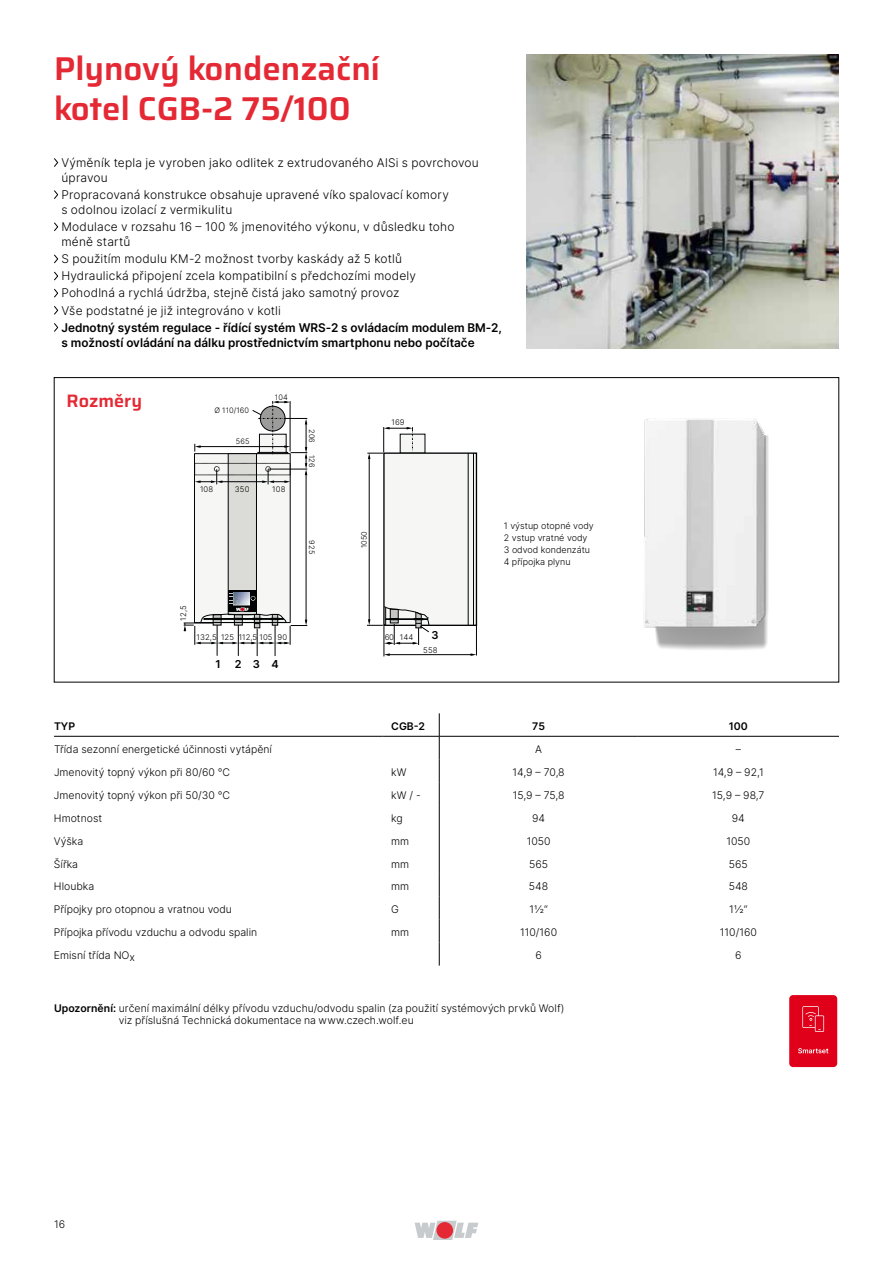
<style>
.page{position:relative;width:893px;height:1263px;background:#fff}
.page>*{position:absolute;margin:0;border:0;box-sizing:border-box;transform-origin:0 0}
.t1{font:600 33px/39.6px "Saira";color:#e42934}
.t2{font:600 18px "Saira";color:#e42934}
.t3{font:300 12px/15px "Inter";letter-spacing:.015em;color:#000}
.t4{font:12px/15px "Inter";color:#000}
.t5{font:10.95px "Inter";color:#000}
.t6{font:300 10.5px/12.6px "Inter";color:#000}
.t7{font:10.5px "Inter";color:#000}
.t8{font:300 9px/12px "Inter";color:#000}
.t9{font:300 7.8px "Inter";letter-spacing:.01em;color:#000}
.t10{font:300 7.5px "Inter";letter-spacing:.01em;color:#000}
.s1{font-weight:400}
</style>
<div class="page">
<img style="left:526px;top:54px;width:313px;height:295px">
<hr style="left:54px;top:736px;width:329px;height:1px;background:#000">
<hr style="left:383px;top:736px;width:56px;height:1px;background:#000">
<hr style="left:439px;top:736px;width:199px;height:1px;background:#000">
<hr style="left:638px;top:736px;width:201px;height:1px;background:#000">
<svg style="left:439px;top:713px;width:1px;height:252px"></svg>
<img style="left:643px;top:418px;width:126px;height:232px">
<svg style="left:184px;top:401px;width:124px;height:255px"></svg>
<div style="left:383px;top:452px;width:94px;height:174px;border:1px solid #010305"></div>
<hr style="left:384px;top:626px;width:1px;height:30px;background:#010305">
<hr style="left:476px;top:625px;width:1px;height:30px;background:#010305">
<hr style="left:387px;top:654px;width:86px;height:1px;background:#010305">
<svg style="left:384px;top:653px;width:6px;height:3px"></svg>
<svg style="left:470px;top:653px;width:6px;height:3px"></svg>
<svg style="left:367px;top:427px;width:107px;height:218px"></svg>
<svg style="left:54px;top:158px;width:5px;height:9px"></svg>
<svg style="left:54px;top:190px;width:5px;height:9px"></svg>
<svg style="left:54px;top:222px;width:4px;height:9px"></svg>
<svg style="left:54px;top:254px;width:4px;height:10px"></svg>
<svg style="left:54px;top:271px;width:4px;height:10px"></svg>
<svg style="left:54px;top:288px;width:4px;height:10px"></svg>
<svg style="left:54px;top:306px;width:5px;height:9px"></svg>
<svg style="left:54px;top:323px;width:5px;height:9px"></svg>
<div style="left:789px;top:995px;width:48px;height:72px;background:#e0001a;border-radius:4px"></div>
<svg style="left:798px;top:1048px;width:30px;height:5px"></svg>
<svg style="left:802px;top:1006px;width:22px;height:26px"></svg>
<svg style="left:415px;top:1221px;width:63px;height:19px"></svg>
<div style="left:436px;top:1222px;width:17px;height:16px;background:#e42934;border-radius:50%"></div>
<h1 class="t1" style="left:54px;top:47px;width:328px">Plynový kondenzační kotel CGB-2 75/100</h1>
<p class="t3" style="left:61px;top:155px;width:419px">Výměník tepla je vyroben jako odlitek z extrudovaného AlSi s povrchovou úpravou</p>
<p class="t3" style="left:61px;top:187px;width:389px">Propracovaná konstrukce obsahuje upravené víko spalovací komory s odolnou izolací z vermikulitu</p>
<p class="t3" style="left:61px;top:219px;width:395px">Modulace v rozsahu 16 – 100 % jmenovitého výkonu, v důsledku toho méně startů</p>
<p class="t3" style="left:61px;top:250px;width:356px;line-height:17.1px">S použitím modulu KM-2 možnost tvorby kaskády až 5 kotlů Hydraulická připojení zcela kompatibilní s předchozími modely Pohodlná a rychlá údržba, stejně čistá jako samotný provoz Vše podstatné je již integrováno v kotli</p>
<p class="t4" style="left:61px;top:320px;width:442px">Jednotný systém regulace - řídící systém WRS-2 s ovládacím modulem BM-2, s možností ovládání na dálku prostřednictvím smartphonu nebo počítače</p>
<h2 class="t2" style="left:67px;top:386px;width:77px">Rozměry</h2>
<p class="t10" style="left:214px;top:405px;width:36px">Ø 110/160</p>
<p class="t10" style="left:236px;top:436px;width:15px">565</p>
<p class="t10" style="left:275px;top:391px;width:14px">104</p>
<p class="t9" style="left:200px;top:484px;width:15px">108</p>
<p class="t9" style="left:235px;top:484px;width:16px">350</p>
<p class="t9" style="left:272px;top:484px;width:15px">108</p>
<p class="t9" style="left:178px;top:621px;width:17px;rotate:-90deg">12,5</p>
<p class="t9" style="left:197px;top:631px;width:92px">132,5 125 112,5 105 90</p>
<p class="t5" style="left:215px;top:656px;width:7px">1</p>
<p class="t5" style="left:235px;top:656px;width:45px">2 3 4</p>
<p class="t10" style="left:317px;top:429px;width:15px;rotate:90deg">206</p>
<p class="t10" style="left:317px;top:454px;width:14px;rotate:90deg">126</p>
<p class="t10" style="left:317px;top:540px;width:15px;rotate:90deg">925</p>
<p class="t9" style="left:392px;top:417px;width:15px">169</p>
<p class="t10" style="left:359px;top:548px;width:19px;rotate:-90deg">1050</p>
<p class="t9" style="left:385px;top:632px;width:30px">60 144</p>
<p class="t5" style="left:431px;top:627px;width:9px">3</p>
<p class="t9" style="left:423px;top:644px;width:16px">558</p>
<p class="t8" style="left:504px;top:519px;width:91px">1 výstup otopné vody<br>2 vstup vratné vody<br>3 odvod kondenzátu<br>4 přípojka plynu</p>
<p class="t7" style="left:54px;top:718px;width:23px">TYP</p>
<p class="t7" style="left:391px;top:718px;width:35px">CGB-2</p>
<p class="t7" style="left:532px;top:718px;width:14px">75</p>
<p class="t7" style="left:729px;top:718px;width:21px">100</p>
<p class="t6" style="left:54px;top:742px;width:219px">Třída sezonní energetické účinnosti vytápění</p>
<p class="t6" style="left:535px;top:742px;width:8px">A</p>
<p class="t6" style="left:736px;top:742px;width:7px">–</p>
<p class="t6" style="left:54px;top:765px;width:178px">Jmenovitý topný výkon při 80/60 °C</p>
<p class="t6" style="left:391px;top:765px;width:17px">kW</p>
<p class="t6" style="left:513px;top:765px;width:54px">14,9 – 70,8</p>
<p class="t6" style="left:713px;top:765px;width:52px">14,9 – 92,1</p>
<p class="t6" style="left:54px;top:788px;width:178px">Jmenovitý topný výkon při 50/30 °C</p>
<p class="t6" style="left:391px;top:788px;width:31px">kW / -</p>
<p class="t6" style="left:513px;top:788px;width:53px">15,9 – 75,8</p>
<p class="t6" style="left:712px;top:788px;width:54px">15,9 – 98,7</p>
<p class="t6" style="left:54px;top:811px;width:50px">Hmotnost</p>
<p class="t6" style="left:391px;top:811px;width:13px">kg</p>
<p class="t6" style="left:532px;top:811px;width:14px">94</p>
<p class="t6" style="left:732px;top:811px;width:14px">94</p>
<p class="t6" style="left:54px;top:834px;width:31px">Výška</p>
<p class="t6" style="left:391px;top:834px;width:20px">mm</p>
<p class="t6" style="left:527px;top:834px;width:25px">1050</p>
<p class="t6" style="left:726px;top:834px;width:25px">1050</p>
<p class="t6" style="left:54px;top:857px;width:26px">Šířka</p>
<p class="t6" style="left:391px;top:857px;width:20px">mm</p>
<p class="t6" style="left:529px;top:857px;width:20px">565</p>
<p class="t6" style="left:729px;top:857px;width:20px">565</p>
<p class="t6" style="left:54px;top:880px;width:42px">Hloubka</p>
<p class="t6" style="left:391px;top:880px;width:20px">mm</p>
<p class="t6" style="left:529px;top:880px;width:21px">548</p>
<p class="t6" style="left:729px;top:880px;width:21px">548</p>
<p class="t6" style="left:54px;top:903px;width:179px">Přípojky pro otopnou a vratnou vodu</p>
<p class="t6" style="left:391px;top:903px;width:9px">G</p>
<p class="t6" style="left:529px;top:903px;width:20px">1½“</p>
<p class="t6" style="left:729px;top:903px;width:20px">1½“</p>
<p class="t6" style="left:54px;top:926px;width:205px">Přípojka přívodu vzduchu a odvodu spalin</p>
<p class="t6" style="left:391px;top:926px;width:20px">mm</p>
<p class="t6" style="left:520px;top:926px;width:38px">110/160</p>
<p class="t6" style="left:720px;top:926px;width:38px">110/160</p>
<p class="t6" style="left:54px;top:949px;width:83px">Emisní třída NOx</p>
<p class="t6" style="left:535px;top:949px;width:8px">6</p>
<p class="t6" style="left:735px;top:949px;width:8px">6</p>
<p class="t6" style="left:119px;top:1001px;width:447px;text-indent:-65px"><span class="s1">Upozornění:</span> určení maximální délky přívodu vzduchu/odvodu spalin (za použití systémových prvků Wolf) viz příslušná Technická dokumentace na www.czech.wolf.eu</p>
<p class="t6" style="left:54px;top:1218px;width:13px">16</p>
</div>
